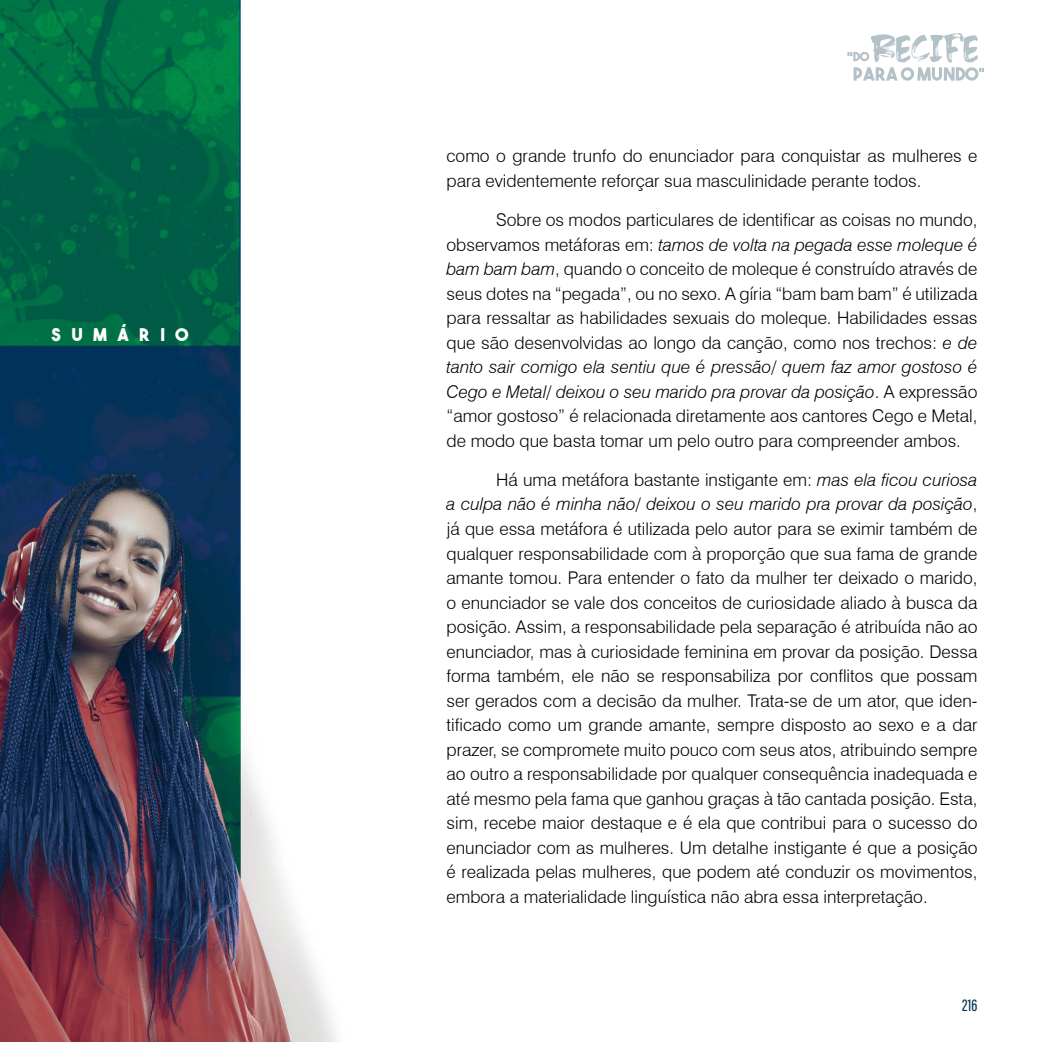
<style>
.page{position:relative;width:1042px;height:1042px;background:#fff}
.page>*{position:absolute;margin:0;border:0;box-sizing:border-box;transform-origin:0 0}
.t1{font:300 17.5px/24.5px "Swiss 721 BT";color:#000;text-align:justify}
.t2{font:17.5px "The Bold Font";letter-spacing:.6em;color:#fff}
.t3{font:500 17.5px "Acumin Pro Extra Cond";color:#002f4b}
.s1{font-style:italic}
</style>
<div class="page">
<img style="left:0;top:0;width:337px;height:1042px">
<svg style="left:847px;top:33px;width:137px;height:48px"></svg>
<p class="t2" style="left:52px;top:323px;width:138px">SUMÁRIO</p>
<p class="t1" style="left:446px;top:144px;width:532px">como o grande trunfo do enunciador para conquistar as mulheres e para evidentemente reforçar sua masculinidade perante todos.</p>
<p class="t1" style="left:446px;top:207px;width:532px;text-indent:50px">Sobre os modos particulares de identificar as coisas no mundo, observamos metáforas em: <span class="s1">tamos de volta na pegada esse moleque é bam bam bam</span>, quando o conceito de moleque é construído através de seus dotes na “pegada”, ou no sexo. A gíria “bam bam bam” é utilizada para ressaltar as habilidades sexuais do moleque. Habilidades essas que são desenvolvidas ao longo da canção, como nos trechos: <span class="s1">e de tanto sair comigo ela sentiu que é pressão/ quem faz amor gostoso é Cego e Metal/ deixou o seu marido pra provar da posição</span>. A expressão “amor gostoso” é relacionada diretamente aos cantores Cego e Metal, de modo que basta tomar um pelo outro para compreender ambos.</p>
<p class="t1" style="left:446px;top:467px;width:532px;text-indent:50px">Há uma metáfora bastante instigante em: <span class="s1">mas ela ficou curiosa a culpa não é minha não/ deixou o seu marido pra provar da posição</span>, já que essa metáfora é utilizada pelo autor para se eximir também de qualquer responsabilidade com à proporção que sua fama de grande amante tomou. Para entender o fato da mulher ter deixado o marido, o enunciador se vale dos conceitos de curiosidade aliado à busca da posição. Assim, a responsabilidade pela separação é atribuída não ao enunciador, mas à curiosidade feminina em provar da posição. Dessa forma também, ele não se responsabiliza por conflitos que possam ser gerados com a decisão da mulher. Trata-se de um ator, que iden&shy;tificado como um grande amante, sempre disposto ao sexo e a dar prazer, se compromete muito pouco com seus atos, atribuindo sempre ao outro a responsabilidade por qualquer consequência inadequada e até mesmo pela fama que ganhou graças à tão cantada posição. Esta, sim, recebe maior destaque e é ela que contribui para o sucesso do enunciador com as mulheres. Um detalhe instigante é que a posição é realizada pelas mulheres, que podem até conduzir os movimentos, embora a materialidade linguística não abra essa interpretação.</p>
<p class="t3" style="left:962px;top:994px;width:17px">216</p>
</div>
